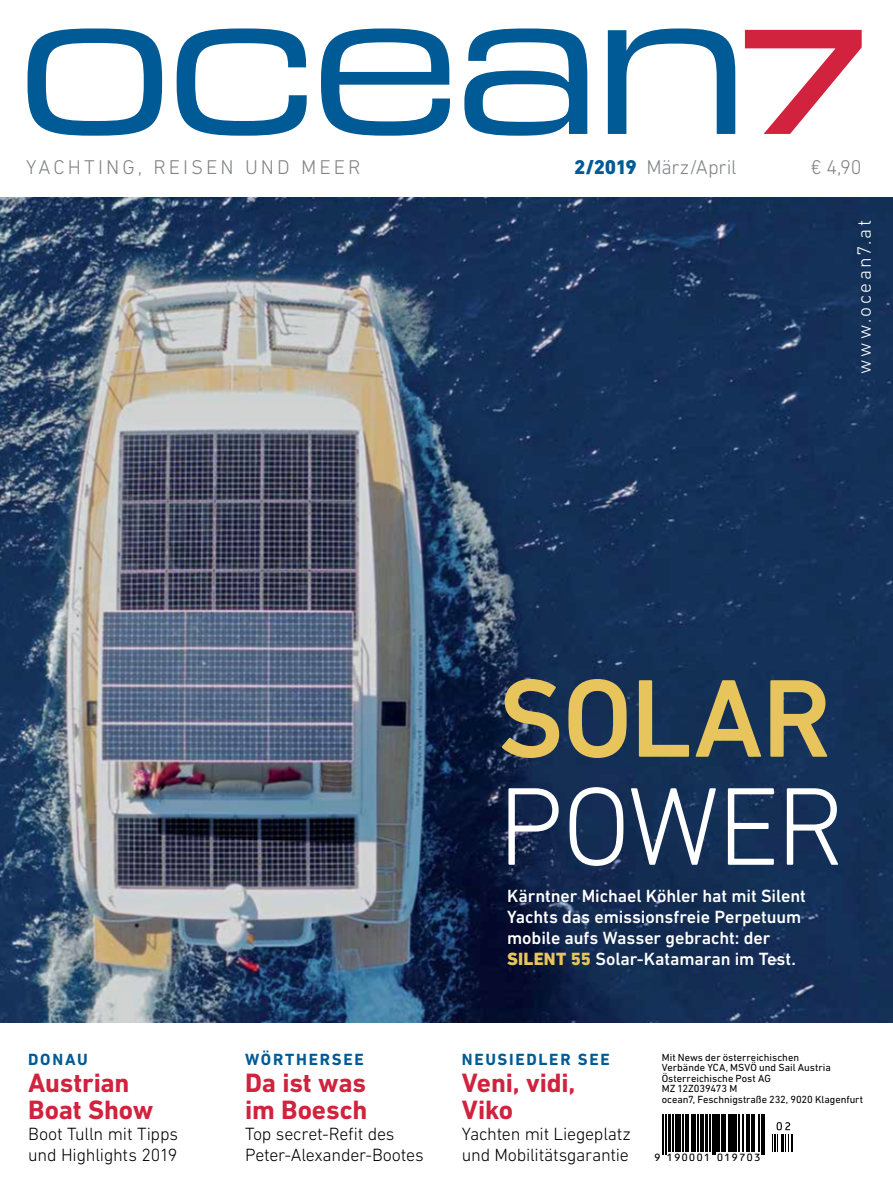
<style>
.page{position:relative;width:893px;height:1191px;background:#fff}
.page>*{position:absolute;margin:0;border:0;box-sizing:border-box;transform-origin:0 0}
.t1{font:500 112.5px "DIN Next LT Pro";letter-spacing:-.015em;color:#e7c55c}
.t2{font:300 112.5px "DIN Next LT Pro";letter-spacing:-.025em;color:#fff}
.t3{font:700 27px/27px "DIN Next LT Pro";letter-spacing:-.005em;color:#d1223e}
.t4{font:300 20.25px "DIN Next LT Pro";letter-spacing:.145em;color:#808285}
.t5{font:300 20.25px "DIN Next LT Pro";letter-spacing:-.01em;color:#808285}
.t6{font:300 19.5px "DIN Next LT Pro";letter-spacing:.12em;color:#fff}
.t7{font:500 18px/21px "DIN Next LT Pro";letter-spacing:-.005em;color:#fff}
.t8{font:300 18px/21px "DIN Next LT Pro";letter-spacing:-.015em;color:#000}
.t9{font:700 16.5px "DIN Next LT Pro";letter-spacing:.105em;color:#005a96}
.t10{font:10.5px/10.5px "DIN Next LT Pro";color:#000}
.t11{font:10.05px "OCRB";letter-spacing:.025em;color:#000}
.s1{font-weight:800;color:#005a96}
.s2{font-weight:800;color:#e7c55c}
</style>
<div class="page">
<svg style="left:745px;top:30px;width:117px;height:104px"></svg>
<svg style="left:28px;top:28px;width:707px;height:108px"></svg>
<img style="left:0;top:198px;width:893px;height:825px">
<svg style="left:662px;top:1114px;width:103px;height:41px"></svg>
<svg style="left:772px;top:1122px;width:21px;height:30px"></svg>
<hr style="left:663px;top:1114px;width:1px;height:40px;background:#000">
<hr style="left:665px;top:1114px;width:1px;height:40px;background:#000">
<hr style="left:668px;top:1114px;width:2px;height:38px;background:#000">
<hr style="left:672px;top:1114px;width:2px;height:38px;background:#000">
<hr style="left:676px;top:1114px;width:1px;height:38px;background:#000">
<hr style="left:678px;top:1114px;width:3px;height:38px;background:#000">
<hr style="left:682px;top:1114px;width:1px;height:38px;background:#000">
<hr style="left:685px;top:1114px;width:3px;height:38px;background:#000">
<hr style="left:692px;top:1114px;width:2px;height:38px;background:#000">
<hr style="left:695px;top:1114px;width:1px;height:38px;background:#000">
<hr style="left:697px;top:1114px;width:1px;height:38px;background:#000">
<hr style="left:700px;top:1114px;width:3px;height:38px;background:#000">
<hr style="left:706px;top:1114px;width:2px;height:38px;background:#000">
<hr style="left:710px;top:1114px;width:1px;height:38px;background:#000">
<hr style="left:712px;top:1114px;width:1px;height:40px;background:#000">
<hr style="left:714px;top:1114px;width:1px;height:40px;background:#000">
<hr style="left:716px;top:1114px;width:3px;height:38px;background:#000">
<hr style="left:722px;top:1114px;width:1px;height:38px;background:#000">
<hr style="left:724px;top:1114px;width:2px;height:38px;background:#000">
<hr style="left:728px;top:1114px;width:2px;height:38px;background:#000">
<hr style="left:731px;top:1114px;width:3px;height:38px;background:#000">
<hr style="left:735px;top:1114px;width:1px;height:38px;background:#000">
<hr style="left:739px;top:1114px;width:1px;height:38px;background:#000">
<hr style="left:743px;top:1114px;width:1px;height:38px;background:#000">
<hr style="left:746px;top:1114px;width:3px;height:38px;background:#000">
<hr style="left:751px;top:1114px;width:1px;height:38px;background:#000">
<hr style="left:753px;top:1114px;width:2px;height:38px;background:#000">
<hr style="left:759px;top:1114px;width:1px;height:38px;background:#000">
<hr style="left:761px;top:1114px;width:1px;height:40px;background:#000">
<hr style="left:763px;top:1114px;width:1px;height:40px;background:#000">
<h3 class="t4" style="left:26px;top:156px;width:336px">YACHTING, REISEN UND MEER</h3>
<h3 class="t5" style="left:574px;top:156px;width:164px"><span class="s1">2/2019</span> März/April</h3>
<h3 class="t4" style="left:811px;top:156px;width:52px">€ 4,90</h3>
<h3 class="t6" style="left:853px;top:374px;width:155px;rotate:-90deg">www.ocean7.at</h3>
<h3 class="t9" style="left:28px;top:1049px;width:61px">DONAU</h3>
<h2 class="t3" style="left:28px;top:1069px;width:127px">Austrian<br>Boat Show</h2>
<h3 class="t8" style="left:28px;top:1123px;width:151px">Boot Tulln mit Tipps und Highlights 2019</h3>
<h3 class="t9" style="left:245px;top:1049px;width:120px">WÖRTHERSEE</h3>
<h2 class="t3" style="left:245px;top:1069px;width:124px">Da ist was im Boesch</h2>
<h3 class="t8" style="left:245px;top:1123px;width:180px">Top secret-Refit des<br>Peter-Alexander-Bootes</h3>
<h1 class="t1" style="left:498px;top:653px;width:335px">SOLAR</h1>
<h1 class="t2" style="left:498px;top:762px;width:349px">POWER</h1>
<h3 class="t7" style="left:507px;top:885px;width:300px">Kärntner Michael Köhler hat mit Silent Yachts das emissionsfreie Perpetuum mobile aufs Wasser gebracht: der <span class="s2">SILENT 55</span> Solar-Katamaran im Test.</h3>
<h3 class="t9" style="left:462px;top:1049px;width:149px">NEUSIEDLER SEE</h3>
<h2 class="t3" style="left:462px;top:1069px;width:115px">Veni, vidi,<br>Viko</h2>
<h3 class="t8" style="left:462px;top:1123px;width:170px">Yachten mit Liegeplatz und Mobilitätsgarantie</h3>
<p class="t10" style="left:662px;top:1052px;width:170px">Mit News der österreichischen<br>Verbände YCA, MSVÖ und Sail Austria</p>
<p class="t10" style="left:662px;top:1073px;width:203px">Österreichische Post AG<br>MZ 12Z039473 M<br>ocean7, Feschnigstraße 232, 9020 Klagenfurt</p>
<p class="t11" style="left:654px;top:1152px;width:109px">9 190001 019703</p>
</div>
